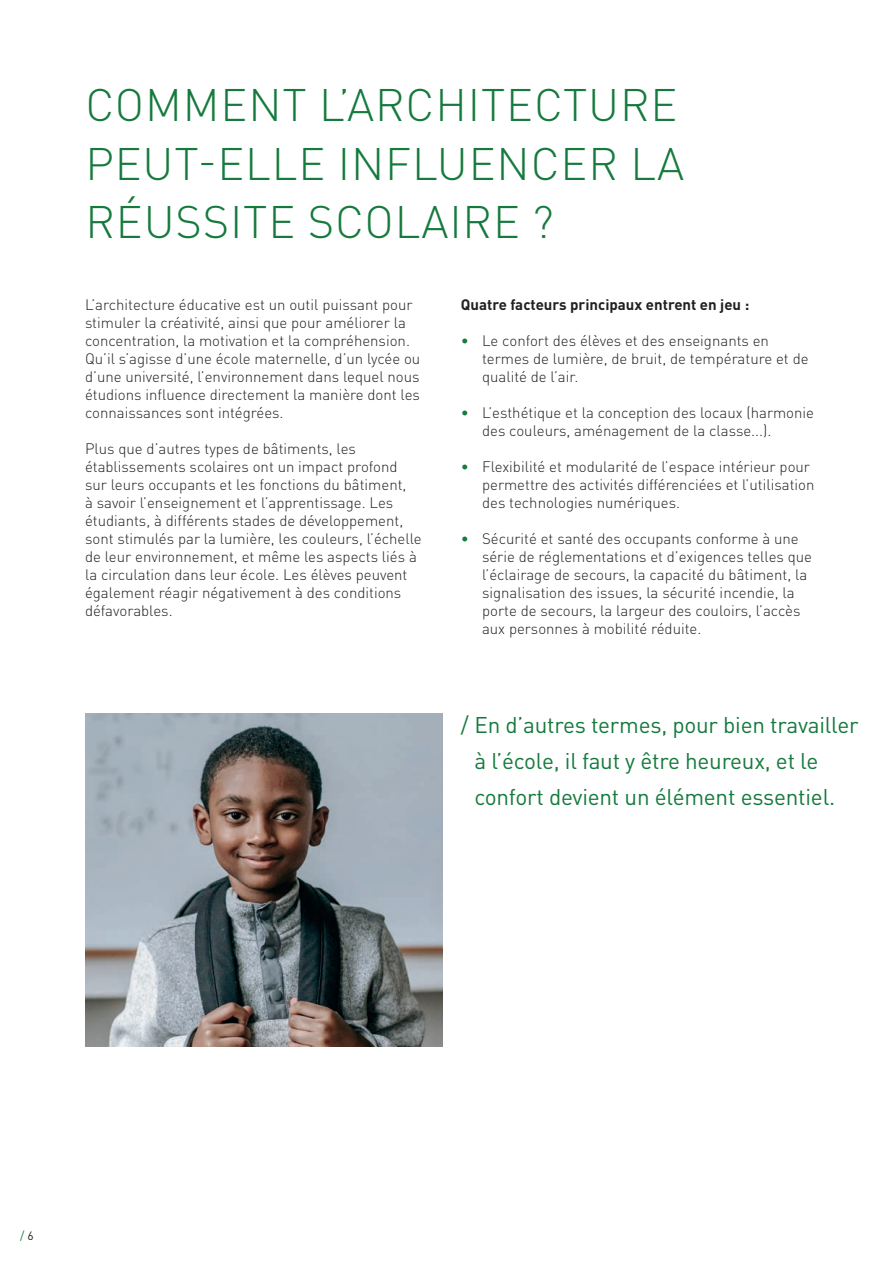
<style>
.page{position:relative;width:893px;height:1263px;background:#fff}
.page>*{position:absolute;margin:0;border:0;box-sizing:border-box;transform-origin:0 0}
.t1{font:300 45px/58.5px "DIN Pro";letter-spacing:.02em;color:#157a3d}
.t2{font:22.5px/36px "DIN Pro";letter-spacing:-.01em;color:#157a3d}
.t3{font:300 15px/18px "DIN Pro";color:#231f20}
.t4{font:700 15px "DIN Pro";color:#231f20}
.t5{font:12px "DIN Pro";color:#157a3d}
.s1{color:#157a3d}
.s2{color:#231f20}
</style>
<div class="page">
<img style="left:85px;top:714px;width:357px;height:333px">
<h1 class="t1" style="left:85px;top:72px;width:600px">COMMENT L’ARCHITECTURE<br>PEUT-ELLE INFLUENCER LA<br>RÉUSSITE SCOLAIRE ?</h1>
<p class="t3" style="left:85px;top:294px;width:337px">L’architecture éducative est un outil puissant pour stimuler la créativité, ainsi que pour améliorer la concentration, la motivation et la compréhension.<br>Qu’il s’agisse d’une école maternelle, d’un lycée ou d’une université, l’environnement dans lequel nous étudions influence directement la manière dont les connaissances sont intégrées.</p>
<p class="t3" style="left:85px;top:438px;width:338px">Plus que d’autres types de bâtiments, les établissements scolaires ont un impact profond sur leurs occupants et les fonctions du bâtiment,<br>à savoir l’enseignement et l’apprentissage. Les étudiants, à différents stades de développement, sont stimulés par la lumière, les couleurs, l’échelle de leur environnement, et même les aspects liés à la circulation dans leur école. Les élèves peuvent également réagir négativement à des conditions défavorables.</p>
<p class="t4" style="left:461px;top:292px;width:290px">Quatre facteurs principaux entrent en jeu :</p>
<p class="t3" style="left:482px;top:330px;width:328px;text-indent:-21px"><span class="s1">•</span> Le confort des élèves et des enseignants en termes de lumière, de bruit, de température et de qualité de l’air.</p>
<p class="t3" style="left:482px;top:402px;width:334px;text-indent:-21px"><span class="s1">•</span> L’esthétique et la conception des locaux (harmonie des couleurs, aménagement de la classe...).</p>
<p class="t3" style="left:482px;top:456px;width:334px;text-indent:-21px"><span class="s1">•</span> Flexibilité et modularité de l’espace intérieur pour permettre des activités différenciées et l’utilisation des technologies numériques.</p>
<p class="t3" style="left:482px;top:528px;width:332px;text-indent:-21px"><span class="s1">•</span> Sécurité et santé des occupants conforme à une série de réglementations et d’exigences telles que l’éclairage de secours, la capacité du bâtiment, la signalisation des issues, la sécurité incendie, la porte de secours, la largeur des couloirs, l’accès aux personnes à mobilité réduite.</p>
<h2 class="t2" style="left:474px;top:705px;width:386px;text-indent:-14px">/ En d’autres termes, pour bien travailler à l’école, il faut y être heureux, et le confort devient un élément essentiel.</h2>
<p class="t5" style="left:20px;top:1226px;width:15px">/ <span class="s2">6</span></p>
</div>
